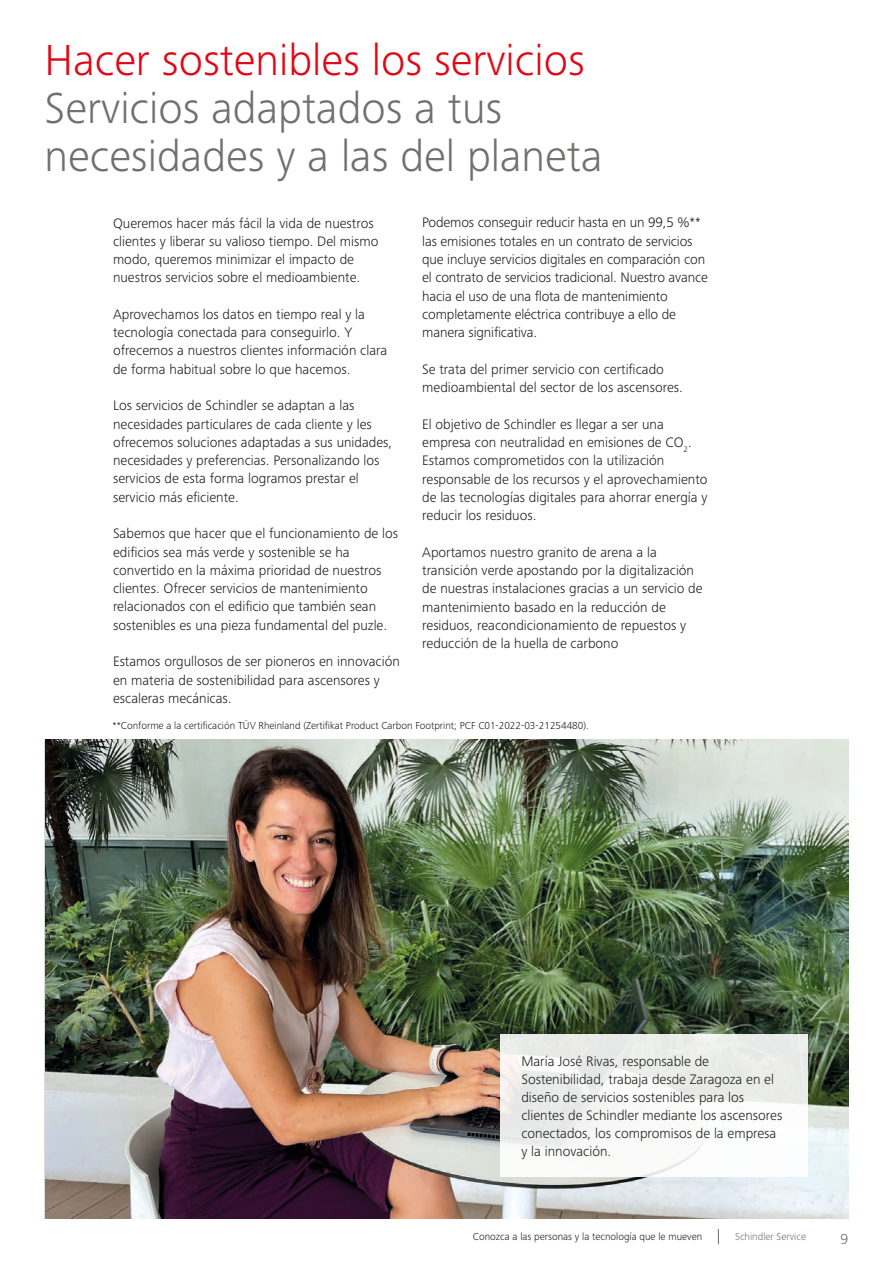
<style>
.page{position:relative;width:893px;height:1263px;background:#fff}
.page>*{position:absolute;margin:0;border:0;box-sizing:border-box;transform-origin:0 0}
.t1{font:300 45px/48px "Frutiger Next LTW1 G";color:#70706f}
.t2{font:300 45px "Frutiger Next LTW1 G";color:#e30614}
.t3{font:300 15px "Frutiger Next LTW1 G";color:#70706f}
.t4{font:300 14.25px/18.3px "Frutiger Next LTW1 G";color:#1d1d1b}
.t5{font:300 10.5px "Frutiger Next LTW1 G";color:#1d1d1b}
.t6{font:300 10.5px "Frutiger Next LTW1 G";color:#70706f}
</style>
<div class="page">
<img style="left:45px;top:740px;width:803px;height:478px">
<div style="left:500px;top:1034px;width:307px;height:143px;background:linear-gradient(to right,#f0f0ef,#f5f6f5)"></div>
<svg style="left:718px;top:1229px;width:1px;height:15px"></svg>
<p class="t2" style="left:45px;top:34px;width:542px">Hacer sostenibles los servicios</p>
<p class="t1" style="left:45px;top:84px;width:559px">Servicios adaptados a tus necesidades y a las del planeta</p>
<p class="t4" style="left:113px;top:214px;width:267px">Queremos hacer más fácil la vida de nuestros clientes y liberar su valioso tiempo. Del mismo modo, queremos minimizar el impacto de nuestros servicios sobre el medioambiente.</p>
<p class="t4" style="left:113px;top:305px;width:276px">Aprovechamos los datos en tiempo real y la tecnología conectada para conseguirlo. Y ofrecemos a nuestros clientes información clara de forma habitual sobre lo que hacemos.</p>
<p class="t4" style="left:113px;top:396px;width:281px">Los servicios de Schindler se adaptan a las necesidades particulares de cada cliente y les ofrecemos soluciones adaptadas a sus unidades, necesidades y preferencias. Personalizando los servicios de esta forma logramos prestar el servicio más efciente.</p>
<p class="t4" style="left:113px;top:524px;width:287px">Sabemos que hacer que el funcionamiento de los edifcios sea más verde y sostenible se ha convertido en la máxima prioridad de nuestros clientes. Ofrecer servicios de mantenimiento relacionados con el edifcio que también sean sostenibles es una pieza fundamental del puzle.</p>
<p class="t4" style="left:113px;top:652px;width:288px">Estamos orgullosos de ser pioneros en innovación en materia de sostenibilidad para ascensores y escaleras mecánicas.</p>
<p class="t4" style="left:422px;top:214px;width:287px">Podemos conseguir reducir hasta en un 99,5 %** las emisiones totales en un contrato de servicios que incluye servicios digitales en comparación con el contrato de servicios tradicional. Nuestro avance hacia el uso de una fota de mantenimiento completamente eléctrica contribuye a ello de manera signifcativa.</p>
<p class="t4" style="left:422px;top:360px;width:262px">Se trata del primer servicio con certifcado medioambiental del sector de los ascensores.</p>
<p class="t4" style="left:422px;top:415px;width:287px">El objetivo de Schindler es llegar a ser una empresa con neutralidad en emisiones de CO<sub>2</sub>.<br>Estamos comprometidos con la utilización responsable de los recursos y el aprovechamiento de las tecnologías digitales para ahorrar energía y reducir los residuos.</p>
<p class="t4" style="left:422px;top:543px;width:282px">Aportamos nuestro granito de arena a la transición verde apostando por la digitalización de nuestras instalaciones gracias a un servicio de mantenimiento basado en la reducción de residuos, reacondicionamiento de repuestos y reducción de la huella de carbono</p>
<p class="t5" style="left:113px;top:719px;width:478px">**Conforme a la certifcación TÜV Rheinland (Zertifkat Product Carbon Footprint; PCF C01-2022-03-21254480).</p>
<p class="t4" style="left:521px;top:1052px;width:262px">María José Rivas, responsable de Sostenibilidad, trabaja desde Zaragoza en el diseño de servicios sostenibles para los clientes de Schindler mediante los ascensores conectados, los compromisos de la empresa y la innovación.</p>
<p class="t5" style="left:473px;top:1231px;width:231px">Conozca a las personas y la tecnología que le mueven</p>
<p class="t6" style="left:735px;top:1231px;width:72px">Schindler Service</p>
<p class="t3" style="left:840px;top:1230px;width:9px">9</p>
</div>
